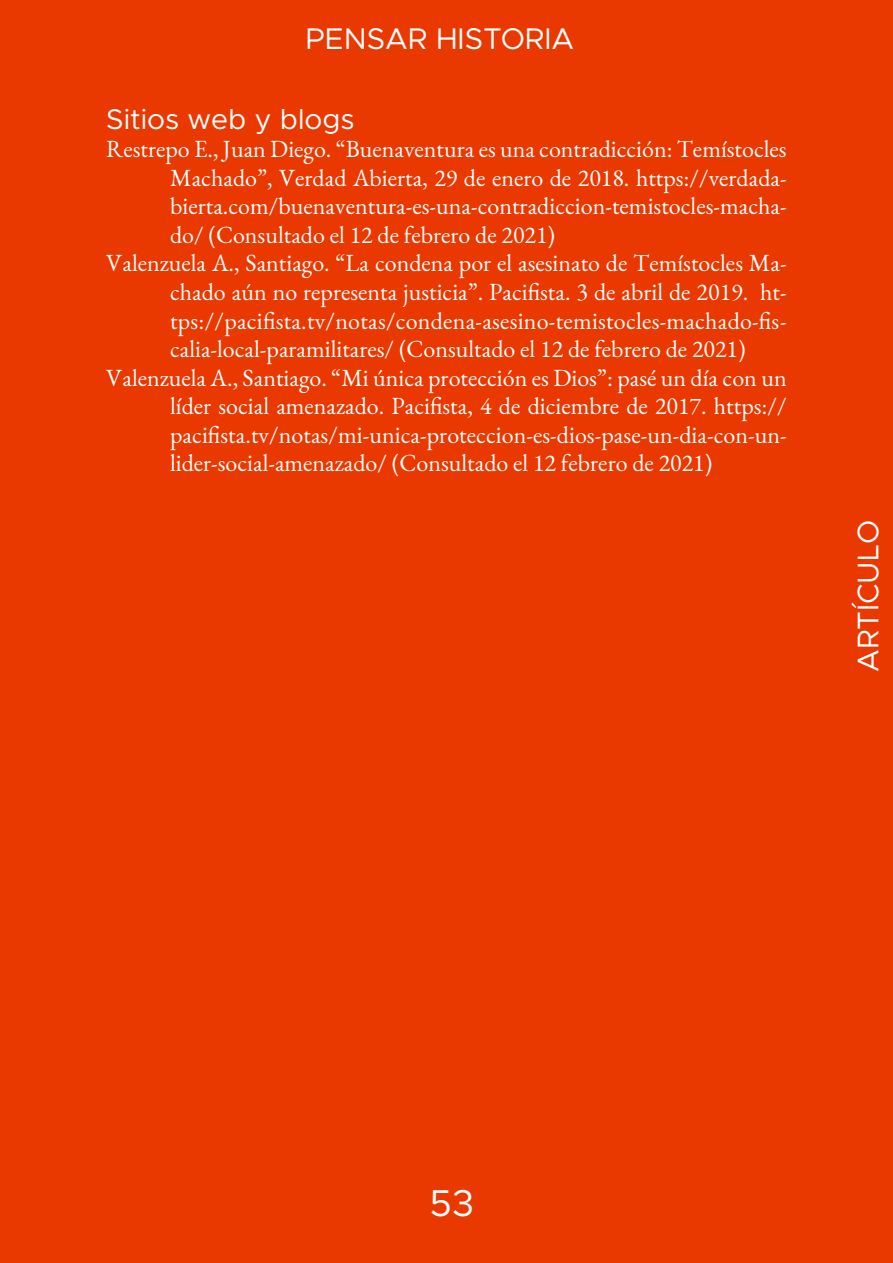
<style>
.page{position:relative;width:893px;height:1263px;background:#ea3900}
.page>*{position:absolute;margin:0;border:0;box-sizing:border-box;transform-origin:0 0}
.t1{font:37.5px "Metropolis";color:#fff}
.t2{font:30px "Metropolis";color:#fff}
.SUB_SUB{font:28.5px "Metropolis";color:#fff}
.Texto{font:24px/28.5px "EB Garamond";color:#fff;text-align:justify}
</style>
<div class="page">
<p class="t2" style="left:306px;top:20px;width:270px">PENSAR HISTORIA</p>
<p class="SUB_SUB" style="left:106px;top:101px;width:250px">Sitios web y blogs</p>
<p class="Texto" style="left:170px;top:135px;width:618px;text-indent:-64px">Restrepo E., Juan Diego. “Buenaventura es una contradicción: Temístocles Machado”, Verdad Abierta, 29 de enero de 2018. https://verdada&shy;bierta.com/buenaventura-es-una-contradiccion-temistocles-macha&shy;do/ (Consultado el 12 de febrero de 2021)</p>
<p class="Texto" style="left:170px;top:249px;width:618px;text-indent:-64px">Valenzuela A., Santiago. “La condena por el asesinato de Temístocles Ma&shy;chado aún no representa justicia”. Pacifista. 3 de abril de 2019. ht&shy;tps://pacifista.tv/notas/condena-asesino-temistocles-machado-fis&shy;calia-local-paramilitares/ (Consultado el 12 de febrero de 2021)</p>
<p class="Texto" style="left:170px;top:363px;width:618px;text-indent:-64px">Valenzuela A., Santiago. “Mi única protección es Dios”: pasé un día con un líder social amenazado. Pacifista, 4 de diciembre de 2017. https:// pacifista.tv/notas/mi-unica-proteccion-es-dios-pase-un-dia-con-un&shy;lider-social-amenazado/ (Consultado el 12 febrero de 2021)</p>
<p class="t2" style="left:850px;top:672px;width:153px;rotate:-90deg">ARTÍCULO</p>
<h1 class="t1" style="left:430px;top:1180px;width:46px">53</h1>
</div>
